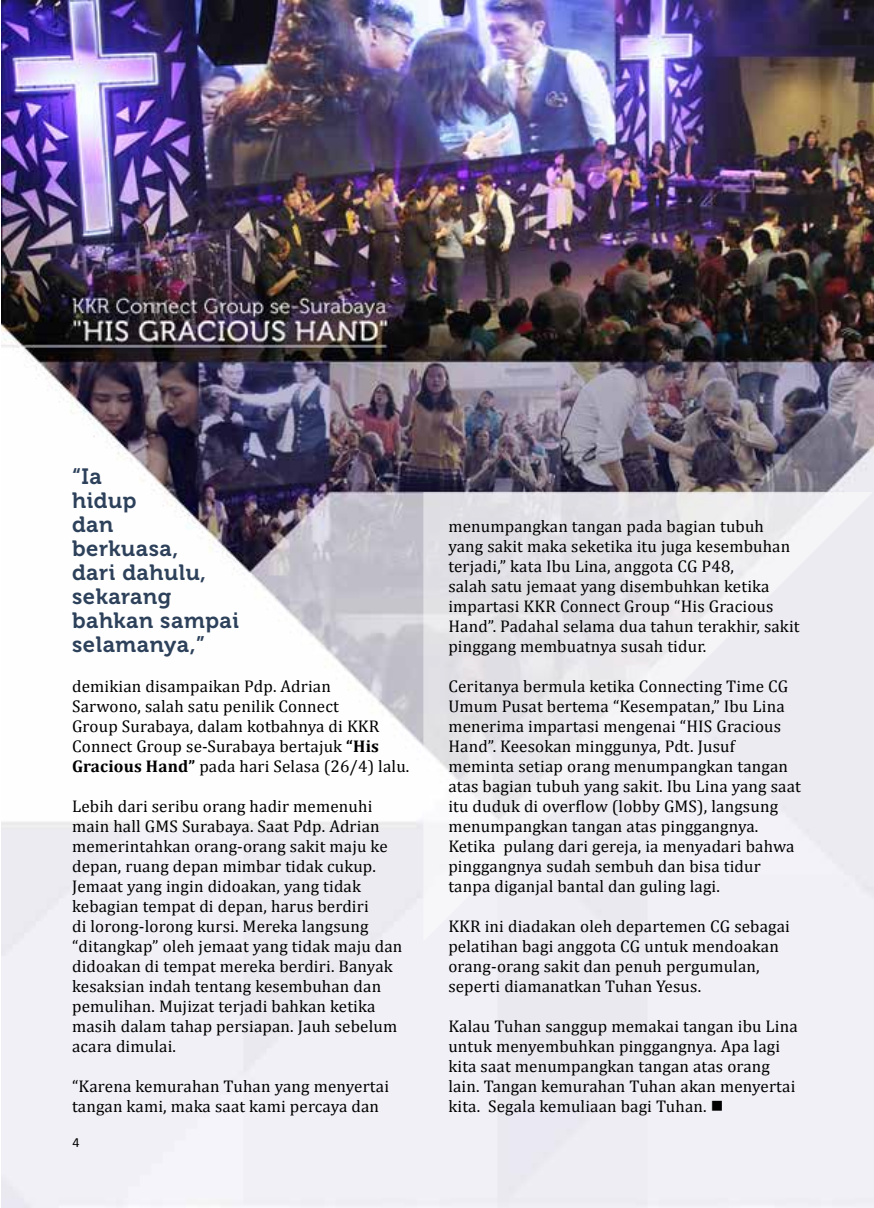
<style>
.page{position:relative;width:874px;height:1208px;background:#fff}
.page>*{position:absolute;margin:0;border:0;box-sizing:border-box;transform-origin:0 0}
.t1{font:22px/24px "Museo 700";letter-spacing:.025em;color:#2d415b}
.t2{font:17px/20px "Cambria";letter-spacing:.01em;color:#000}
.t3{font:14px "Calibri";color:#000}
.s1{font-weight:700}
</style>
<div class="page">
<img style="left:1px;top:0;width:872px;height:1208px">
<hr style="left:873px;top:629px;width:1px;height:579px;background:#008acb">
<svg style="left:423px;top:492px;width:449px;height:449px;fill:#ecebf1"></svg>
<p class="t1" style="left:72px;top:465px;width:168px">“Ia<br>hidup<br>dan<br>berkuasa,<br>dari dahulu, sekarang bahkan sampai selamanya,”</p>
<p class="t2" style="left:72px;top:676px;width:338px">demikian disampaikan Pdp. Adrian<br>Sarwono, salah satu penilik Connect<br>Group Surabaya, dalam kotbahnya di KKR Connect Group se-Surabaya bertajuk <span class="s1">“His Gracious Hand”</span> pada hari Selasa (26/4) lalu.</p>
<p class="t2" style="left:72px;top:796px;width:332px">Lebih dari seribu orang hadir memenuhi main hall GMS Surabaya. Saat Pdp. Adrian memerintahkan orang-orang sakit maju ke depan, ruang depan mimbar tidak cukup.<br>Jemaat yang ingin didoakan, yang tidak kebagian tempat di depan, harus berdiri<br>di lorong-lorong kursi. Mereka langsung “ditangkap” oleh jemaat yang tidak maju dan didoakan di tempat mereka berdiri. Banyak kesaksian indah tentang kesembuhan dan pemulihan. Mujizat terjadi bahkan ketika masih dalam tahap persiapan. Jauh sebelum acara dimulai.</p>
<p class="t2" style="left:72px;top:1076px;width:318px">“Karena kemurahan Tuhan yang menyertai tangan kami, maka saat kami percaya dan</p>
<p class="t3" style="left:72px;top:1133px;width:9px">4</p>
<p class="t2" style="left:448px;top:516px;width:352px">menumpangkan tangan pada bagian tubuh yang sakit maka seketika itu juga kesembuhan terjadi,” kata Ibu Lina, anggota CG P48,<br>salah satu jemaat yang disembuhkan ketika impartasi KKR Connect Group “His Gracious Hand”. Padahal selama dua tahun terakhir, sakit pinggang membuatnya susah tidur.</p>
<p class="t2" style="left:448px;top:676px;width:354px">Ceritanya bermula ketika Connecting Time CG Umum Pusat bertema “Kesempatan,” Ibu Lina menerima impartasi mengenai “HIS Gracious Hand”. Keesokan minggunya, Pdt. Jusuf meminta setiap orang menumpangkan tangan atas bagian tubuh yang sakit. Ibu Lina yang saat itu duduk di overflow (lobby GMS), langsung menumpangkan tangan atas pinggangnya.<br>Ketika pulang dari gereja, ia menyadari bahwa pinggangnya sudah sembuh dan bisa tidur tanpa diganjal bantal dan guling lagi.</p>
<p class="t2" style="left:448px;top:916px;width:343px">KKR ini diadakan oleh departemen CG sebagai pelatihan bagi anggota CG untuk mendoakan orang-orang sakit dan penuh pergumulan, seperti diamanatkan Tuhan Yesus.</p>
<p class="t2" style="left:448px;top:1016px;width:351px">Kalau Tuhan sanggup memakai tangan ibu Lina untuk menyembuhkan pinggangnya. Apa lagi kita saat menumpangkan tangan atas orang lain. Tangan kemurahan Tuhan akan menyertai kita. Segala kemuliaan bagi Tuhan. ■</p>
</div>
